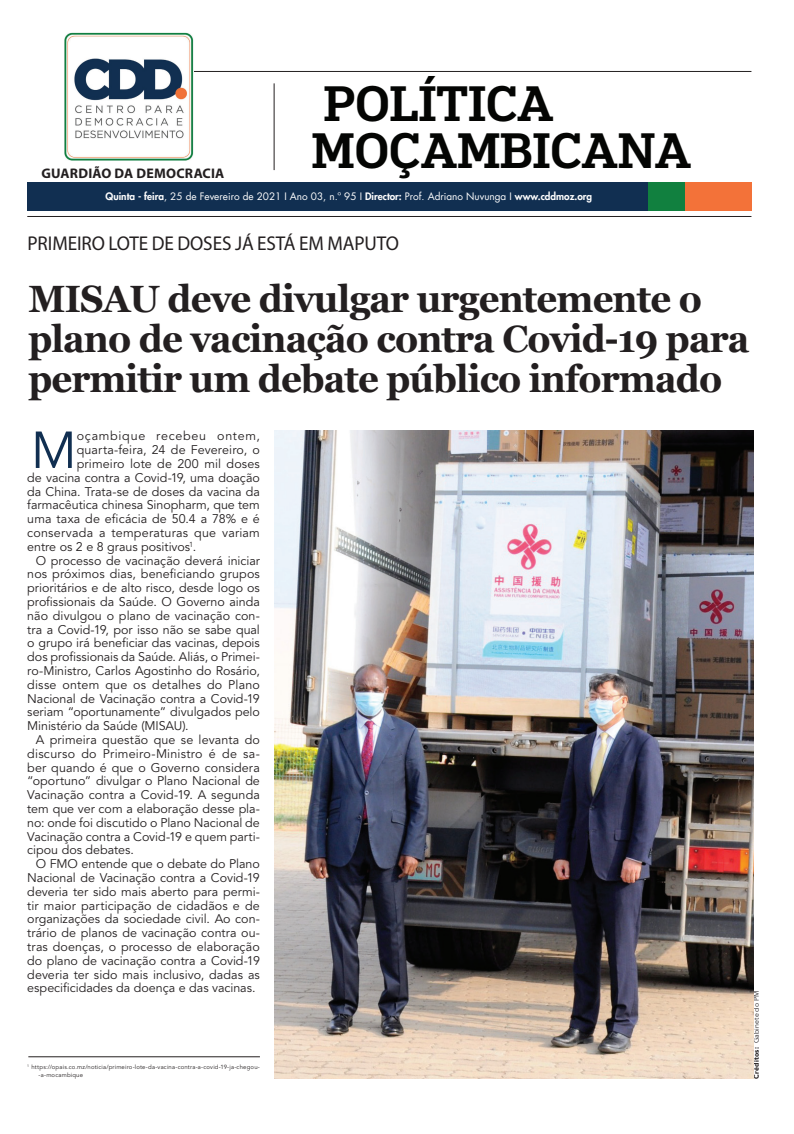
<style>
.page{position:relative;width:794px;height:1134px;background:#fff}
.page>*{position:absolute;margin:0;border:0;box-sizing:border-box;transform-origin:0 0}
.t1{font:51.5px "Avenir LT Std";color:#112f51}
.t2{font:500 47px "Popular";color:#040503}
.t3{font:700 38px/40px "Georgia";letter-spacing:-.025em;color:#231f20;scale:.96 1}
.t4{font:20px "Myriad Pro";letter-spacing:-.005em;color:#231f20;scale:.96 1}
.t5{font:700 13.9px "Myriad Pro";letter-spacing:.015em;color:#231f20}
.t6{font:12.5px "Avenir LT Std";color:#231f20}
.t7{font:12.5px "Avenir LT Std";letter-spacing:.055em;color:#231f20}
.t8{font:10px "Futura LT";color:#fff}
.t9{font:7px "Avenir LT Std";letter-spacing:.02em;color:#231f20}
.t10{font:6px/8px "Avenir LT Std";letter-spacing:.025em;color:#231f20}
.s1{font-weight:800}
.s2{font-weight:900}
</style>
<div class="page">
<div style="left:27px;top:182px;width:724px;height:29px;background:#112f51"></div>
<hr style="left:82px;top:71px;width:669px;height:1px;background:#231f20">
<hr style="left:27px;top:216px;width:724px;height:1px;background:#231f20">
<div style="left:648px;top:182px;width:103px;height:29px;background:#f37239"></div>
<div style="left:648px;top:182px;width:37px;height:29px;background:#11803f"></div>
<hr style="left:274px;top:83px;width:1px;height:87px;background:#231f20">
<img style="left:65px;top:32px;width:128px;height:128px">
<img style="left:274px;top:431px;width:479px;height:648px">
<hr style="left:28px;top:1056px;width:232px;height:1px;background:#231f20">
<h2 class="t2" style="left:324px;top:72px;width:232px">POLÍTICA</h2>
<h2 class="t2" style="left:312px;top:119px;width:381px">MOÇAMBICANA</h2>
<p class="t8" style="left:106px;top:190px;width:488px"><span class="s1">Quinta - feira</span>, 25 de Fevereiro de 2021 I Ano 03, n.º 95 I <span class="s1">Director:</span> Prof. Adriano Nuvunga I <span class="s1">www.cddmoz.org</span></p>
<p class="t5" style="left:41px;top:164px;width:184px">GUARDIÃO DA DEMOCRACIA</p>
<h3 class="t4" style="left:27px;top:231px;width:388px">PRIMEIRO LOTE DE DOSES JÁ ESTÁ EM MAPUTO</h3>
<h3 class="t3" style="left:28px;top:279px;width:753px">MISAU deve divulgar urgentemente o plano de vacinação contra Covid-19 para permitir um debate público informado</h3>
<h1 class="t1" style="left:31px;top:421px;width:47px">M</h1>
<p class="t7" style="left:77px;top:429px;width:185px">oçambique recebeu ontem,</p>
<p class="t6" style="left:77px;top:443px;width:185px">quarta-feira, 24 de Fevereiro, o</p>
<p class="t6" style="left:77px;top:456px;width:185px">primeiro lote de 200 mil doses</p>
<p class="t6" style="left:27px;top:470px;width:234px">de vacina contra a Covid-19, uma doação</p>
<p class="t6" style="left:27px;top:484px;width:234px">da China. Trata-se de doses da vacina da</p>
<p class="t6" style="left:27px;top:498px;width:234px">farmacêutica chinesa Sinopharm, que tem</p>
<p class="t6" style="left:27px;top:512px;width:234px">uma taxa de eficácia de 50.4 a 78% e é</p>
<p class="t6" style="left:27px;top:525px;width:234px">conservada a temperaturas que variam</p>
<p class="t6" style="left:27px;top:539px;width:170px">entre os 2 e 8 graus positivos<sup>1</sup>.</p>
<p class="t6" style="left:36px;top:553px;width:226px">O processo de vacinação deverá iniciar</p>
<p class="t6" style="left:27px;top:567px;width:234px">nos próximos dias, beneficiando grupos</p>
<p class="t6" style="left:27px;top:581px;width:234px">prioritários e de alto risco, desde logo os</p>
<p class="t6" style="left:27px;top:594px;width:234px">profissionais da Saúde. O Governo ainda</p>
<p class="t6" style="left:27px;top:608px;width:234px">não divulgou o plano de vacinação con-</p>
<p class="t6" style="left:27px;top:622px;width:234px">tra a Covid-19, por isso não se sabe qual</p>
<p class="t6" style="left:27px;top:636px;width:234px">o grupo irá beneficiar das vacinas, depois</p>
<p class="t6" style="left:27px;top:650px;width:234px">dos profissionais da Saúde. Aliás, o Primei-</p>
<p class="t6" style="left:27px;top:663px;width:234px">ro-Ministro, Carlos Agostinho do Rosário,</p>
<p class="t6" style="left:27px;top:677px;width:234px">disse ontem que os detalhes do Plano</p>
<p class="t6" style="left:27px;top:691px;width:234px">Nacional de Vacinação contra a Covid-19</p>
<p class="t6" style="left:27px;top:705px;width:234px">seriam “oportunamente” divulgados pelo</p>
<p class="t6" style="left:27px;top:719px;width:163px">Ministério da Saúde (MISAU).</p>
<p class="t6" style="left:36px;top:732px;width:226px">A primeira questão que se levanta do</p>
<p class="t6" style="left:27px;top:746px;width:234px">discurso do Primeiro-Ministro é de sa-</p>
<p class="t6" style="left:27px;top:760px;width:234px">ber quando é que o Governo considera</p>
<p class="t6" style="left:27px;top:774px;width:234px">“oportuno” divulgar o Plano Nacional de</p>
<p class="t6" style="left:27px;top:788px;width:234px">Vacinação contra a Covid-19. A segunda</p>
<p class="t6" style="left:27px;top:801px;width:234px">tem que ver com a elaboração desse pla-</p>
<p class="t6" style="left:27px;top:815px;width:234px">no: onde foi discutido o Plano Nacional de</p>
<p class="t6" style="left:27px;top:829px;width:234px">Vacinação contra a Covid-19 e quem parti-</p>
<p class="t6" style="left:27px;top:843px;width:108px">cipou dos debates.</p>
<p class="t6" style="left:36px;top:857px;width:226px">O FMO entende que o debate do Plano</p>
<p class="t6" style="left:27px;top:870px;width:234px">Nacional de Vacinação contra a Covid-19</p>
<p class="t6" style="left:27px;top:884px;width:234px">deveria ter sido mais aberto para permi-</p>
<p class="t6" style="left:27px;top:898px;width:234px">tir maior participação de cidadãos e de</p>
<p class="t6" style="left:27px;top:912px;width:234px">organizações da sociedade civil. Ao con-</p>
<p class="t6" style="left:27px;top:926px;width:234px">trário de planos de vacinação contra ou-</p>
<p class="t6" style="left:27px;top:939px;width:234px">tras doenças, o processo de elaboração</p>
<p class="t6" style="left:27px;top:953px;width:234px">do plano de vacinação contra a Covid-19</p>
<p class="t6" style="left:27px;top:967px;width:234px">deveria ter sido mais inclusivo, dadas as</p>
<p class="t6" style="left:27px;top:981px;width:230px">especificidades da doença e das vacinas.</p>
<p class="t9" style="left:752px;top:1079px;width:90px;rotate:-90deg"><span class="s2">Créditos:</span> Gabinete do PM</p>
<p class="t10" style="left:39px;top:1063px;width:223px;text-indent:-11px"><sup>1</sup> https://opais.co.mz/noticia/primeiro-lote-da-vacina-contra-a-covid-19-ja-chegou--a-mocambique</p>
</div>
